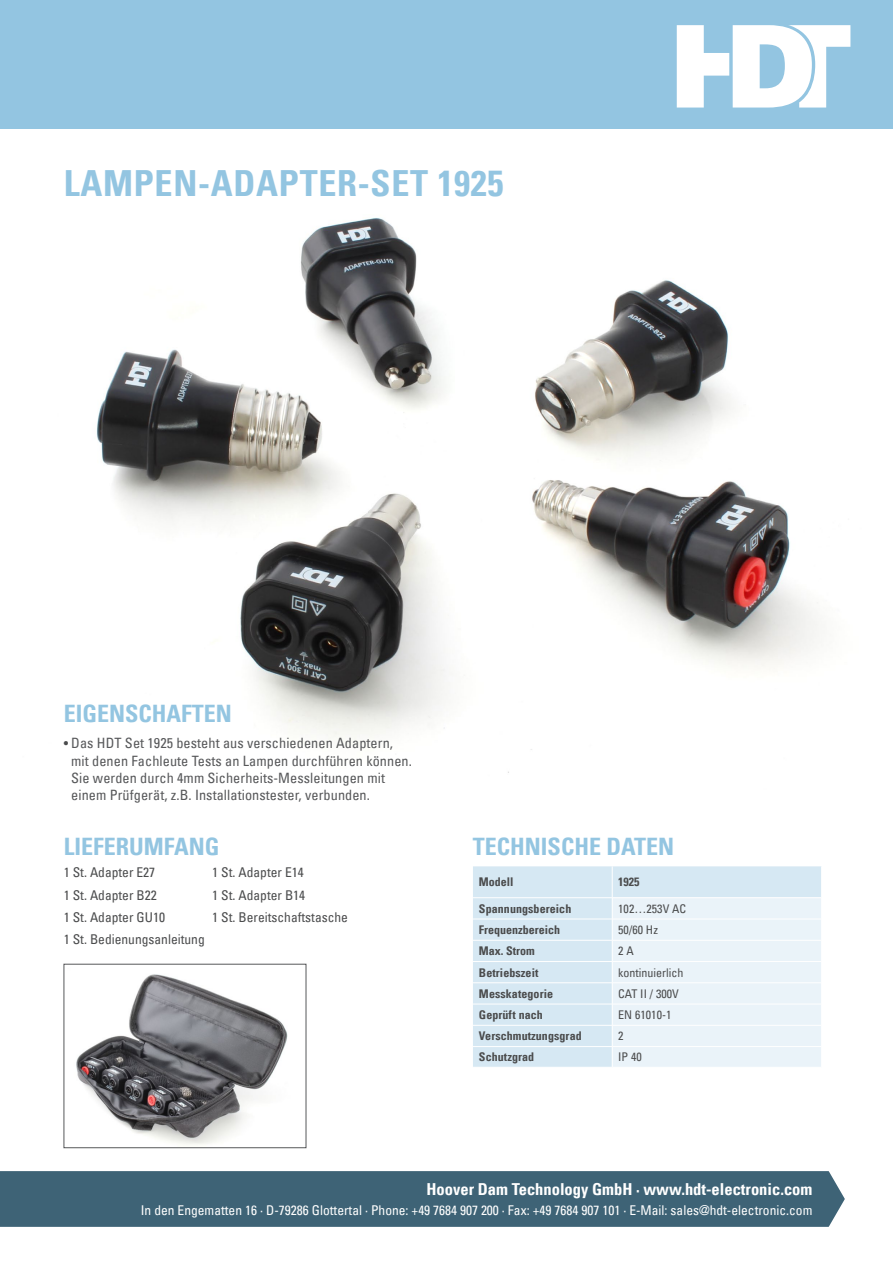
<style>
.page{position:relative;width:893px;height:1263px;background:#fff}
.page>*{position:absolute;margin:0;border:0;box-sizing:border-box;transform-origin:0 0}
.t1{font:36px "Univers Com 67 Bold Cond";letter-spacing:.02em;color:#93c5e1}
.t2{font:24px "Univers Com 67 Bold Cond";color:#93c5e1}
.t3{font:16.5px "Univers Com 67 Bold Cond";color:#fff}
.t4{font:condensed 14.25px/17.2px "Univers Com 57";letter-spacing:.005em;color:#57585a}
.t5{font:condensed 13.5px "Univers Com 57";color:#4b4c4d}
.t6{font:condensed 13.5px "Univers Com 57";color:#fff}
.t7{font:12px "Univers Com 67 Bold Cond";letter-spacing:.005em;color:#4b4c4d}
.t8{font:condensed 12px "Univers Com 57";letter-spacing:.005em;color:#4b4c4d}
.s1{font-size:13.5px;color:#4b4c4d}
</style>
<div class="page">
<img style="left:96px;top:217px;width:723px;height:556px">
<div style="left:473px;top:866px;width:348px;height:201px;background:#d6e8f3"></div>
<hr style="left:473px;top:897px;width:139px;height:1px;background:#fff">
<hr style="left:612px;top:897px;width:210px;height:1px;background:#fff">
<hr style="left:473px;top:919px;width:139px;height:1px;background:#fff">
<hr style="left:473px;top:940px;width:139px;height:1px;background:#fff">
<hr style="left:473px;top:961px;width:139px;height:1px;background:#fff">
<hr style="left:473px;top:982px;width:139px;height:1px;background:#fff">
<hr style="left:473px;top:1004px;width:139px;height:1px;background:#fff">
<hr style="left:473px;top:1025px;width:139px;height:1px;background:#fff">
<hr style="left:473px;top:1046px;width:139px;height:1px;background:#fff">
<div style="left:612px;top:898px;width:209px;height:169px;background:#eaf3f9"></div>
<hr style="left:612px;top:866px;width:1px;height:31px;background:#fff">
<div style="left:0;top:1171px;width:845px;height:56px;background:#3e6376"></div>
<div style="left:0;top:0;width:893px;height:128px;background:#93c5e1"></div>
<svg style="left:677px;top:25px;width:173px;height:83px"></svg>
<img style="left:76px;top:974px;width:212px;height:171px">
<div style="left:64px;top:964px;width:242px;height:184px;border:1px solid #57585a"></div>
<h1 class="t1" style="left:64px;top:161px;width:441px">LAMPEN-ADAPTER-SET 1925</h1>
<h2 class="t2" style="left:64px;top:699px;width:170px">EIGENSCHAFTEN</h2>
<p class="t4" style="left:71px;top:734px;width:342px;text-indent:-7px"><span class="s1">•</span> Das HDT Set 1925 besteht aus verschiedenen Adaptern, mit denen Fachleute Tests an Lampen durchführen können.<br>Sie werden durch 4mm Sicherheits-Messleitungen mit einem Prüfgerät, z.B. Installationstester, verbunden.</p>
<h2 class="t2" style="left:64px;top:832px;width:157px">LIEFERUMFANG</h2>
<p class="t5" style="left:64px;top:864px;width:93px">1 St. Adapter E27</p>
<p class="t5" style="left:212px;top:864px;width:93px">1 St. Adapter E14</p>
<p class="t5" style="left:64px;top:886px;width:94px">1 St. Adapter B22</p>
<p class="t5" style="left:212px;top:886px;width:94px">1 St. Adapter B14</p>
<p class="t5" style="left:64px;top:908px;width:103px">1 St. Adapter GU10</p>
<p class="t5" style="left:212px;top:908px;width:137px">1 St. Bereitschaftstasche</p>
<p class="t5" style="left:64px;top:931px;width:142px">1 St. Bedienungsanleitung</p>
<h2 class="t2" style="left:473px;top:832px;width:203px">TECHNISCHE DATEN</h2>
<p class="t7" style="left:479px;top:875px;width:36px">Modell</p>
<p class="t7" style="left:618px;top:875px;width:23px">1925</p>
<p class="t7" style="left:479px;top:901px;width:94px">Spannungsbereich</p>
<p class="t8" style="left:618px;top:901px;width:70px">102…253V AC</p>
<p class="t7" style="left:479px;top:922px;width:83px">Frequenzbereich</p>
<p class="t8" style="left:618px;top:922px;width:41px">50/60 Hz</p>
<p class="t7" style="left:479px;top:943px;width:57px">Max. Strom</p>
<p class="t8" style="left:618px;top:943px;width:17px">2 A</p>
<p class="t7" style="left:479px;top:965px;width:61px">Betriebszeit</p>
<p class="t8" style="left:618px;top:965px;width:67px">kontinuierlich</p>
<p class="t7" style="left:479px;top:986px;width:76px">Messkategorie</p>
<p class="t8" style="left:618px;top:986px;width:62px">CAT II / 300V</p>
<p class="t7" style="left:479px;top:1007px;width:65px">Geprüft nach</p>
<p class="t8" style="left:618px;top:1007px;width:55px">EN 61010-1</p>
<p class="t7" style="left:479px;top:1029px;width:104px">Verschmutzungsgrad</p>
<p class="t8" style="left:618px;top:1028px;width:7px">2</p>
<p class="t7" style="left:479px;top:1050px;width:57px">Schutzgrad</p>
<p class="t8" style="left:618px;top:1049px;width:25px">IP 40</p>
<p class="t3" style="left:427px;top:1179px;width:387px">Hoover Dam Technology GmbH · www.hdt-electronic.com</p>
<p class="t6" style="left:141px;top:1201px;width:673px">In den Engematten 16 · D-79286 Glottertal · Phone: +49 7684 907 200 · Fax: +49 7684 907 101 · E-Mail: sales@hdt-electronic.com</p>
</div>
